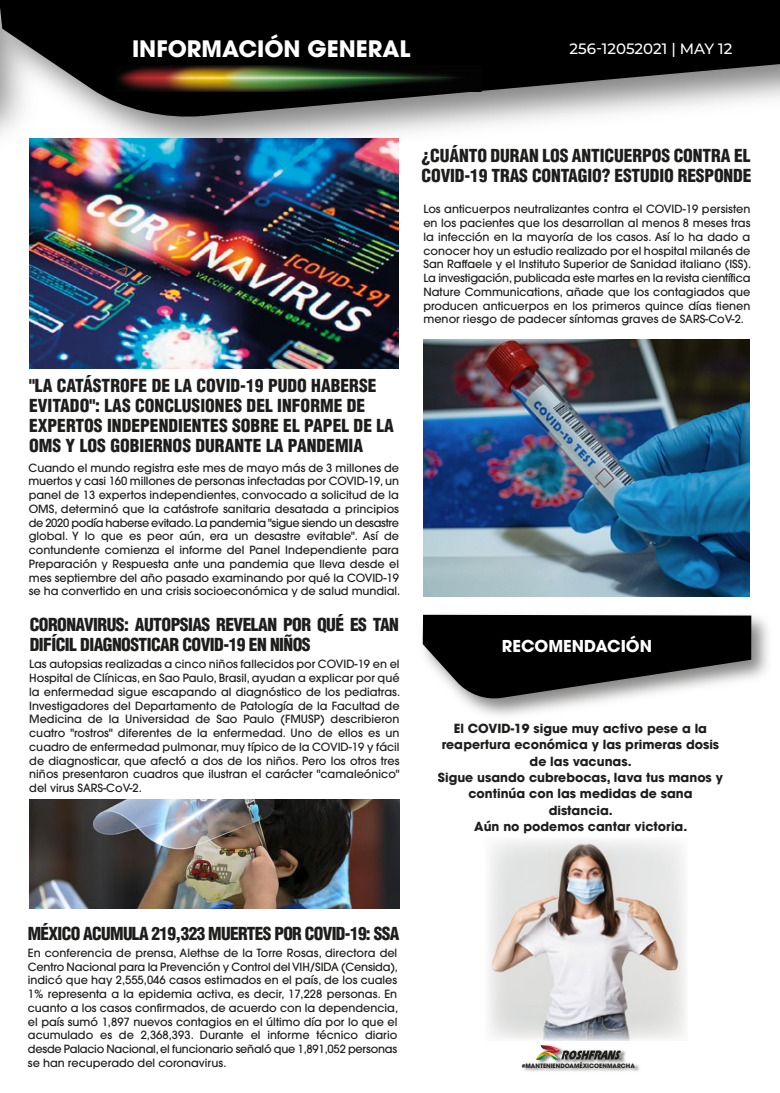
<style>
.page{position:relative;width:780px;height:1093px;background:#fff}
.page>*{position:absolute;margin:0;border:0;box-sizing:border-box;transform-origin:0 0}
.t1{font:700 22.5px "Avant Garde";color:#fff}
.t2{font:900 condensed 17.5px/20px "Helvetica";letter-spacing:-.005em;color:#1d1d1b}
.t3{font:900 condensed 17.5px/20px "Helvetica";letter-spacing:-.03em;color:#1d1d1b}
.t4{font:900 condensed 17.5px "Helvetica";letter-spacing:-.04em;color:#1d1d1b}
.t5{font:700 16.25px "Avant Garde";color:#fff}
.t6{font:500 15px "Montserrat";color:#fff}
.t7{font:700 12.5px/16.2px "Avant Garde";color:#1d1d1c;text-align:center}
.t8{font:500 11.25px/13.8px "Avant Garde";color:#1d1d1c;text-align:justify}
.t9{font:700 6px "Avant Garde";color:#1d1d1b}
</style>
<div class="page">
<img style="left:29px;top:168px;width:1px;height:93px">
<img style="left:423px;top:614px;width:345px;height:102px">
<svg style="left:422px;top:615px;width:329px;height:85px;background:#343434"></svg>
<img style="left:523px;top:1050px;width:117px;height:22px">
<svg style="left:536px;top:1045px;width:84px;height:14px"></svg>
<img style="left:0;top:119px;width:549px;height:49px">
<svg style="left:0;top:0;width:780px;height:119px;background:#393939"></svg>
<img style="left:115px;top:65px;width:371px;height:26px">
<img style="left:423px;top:339px;width:326px;height:257px">
<img style="left:489px;top:840px;width:197px;height:200px">
<img style="left:30px;top:139px;width:369px;height:230px">
<img style="left:30px;top:799px;width:369px;height:109px">
<h1 class="t1" style="left:132px;top:34px;width:280px">INFORMACIÓN GENERAL</h1>
<h3 class="t6" style="left:569px;top:38px;width:164px">256-12052021 | MAY 12</h3>
<h2 class="t2" style="left:421px;top:146px;width:331px">¿CUÁNTO DURAN LOS ANTICUERPOS CONTRA EL<br>COVID-19 TRAS CONTAGIO? ESTUDIO RESPONDE</h2>
<h2 class="t2" style="left:29px;top:375px;width:366px">"LA CATÁSTROFE DE LA COVID-19 PUDO HABERSE EVITADO": LAS CONCLUSIONES DEL INFORME DE EXPERTOS INDEPENDIENTES SOBRE EL PAPEL DE LA OMS Y LOS GOBIERNOS DURANTE LA PANDEMIA</h2>
<p class="t8" style="left:29px;top:460px;width:373px">Cuando el mundo registra este mes de mayo más de 3 millones de muertos y casi 160 millones de personas infectadas por COVID-19, un panel de 13 expertos independientes, convocado a solicitud de la OMS, determinó que la catástrofe sanitaria desatada a principios de 2020 podía haberse evitado. La pandemia "sigue siendo un desastre global. Y lo que es peor aún, era un desastre evitable". Así de contundente comienza el informe del Panel Independiente para Preparación y Respuesta ante una pandemia que lleva desde el mes septiembre del año pasado examinando por qué la COVID-19 se ha convertido en una crisis socioeconómica y de salud mundial.</p>
<h2 class="t3" style="left:30px;top:614px;width:371px">CORONAVIRUS: AUTOPSIAS REVELAN POR QUÉ ES TAN<br>DIFÍCIL DIAGNOSTICAR COVID-19 EN NIÑOS</h2>
<p class="t8" style="left:29px;top:657px;width:372px">Las autopsias realizadas a cinco niños fallecidos por COVID-19 en el Hospital de Clínicas, en Sao Paulo, Brasil, ayudan a explicar por qué la enfermedad sigue escapando al diagnóstico de los pediatras.<br>Investigadores del Departamento de Patología de la Facultad de Medicina de la Universidad de Sao Paulo (FMUSP) describieron cuatro "rostros" diferentes de la enfermedad. Uno de ellos es un cuadro de enfermedad pulmonar, muy típico de la COVID-19 y fácil de diagnosticar, que afectó a dos de los niños. Pero los otros tres niños presentaron cuadros que ilustran el carácter "camaleónico" del virus SARS-CoV-2.</p>
<p class="t8" style="left:423px;top:202px;width:329px">Los anticuerpos neutralizantes contra el COVID-19 persisten en los pacientes que los desarrollan al menos 8 meses tras la infección en la mayoría de los casos. Así lo ha dado a conocer hoy un estudio realizado por el hospital milanés de San Raffaele y el Instituto Superior de Sanidad italiano (ISS).<br>La investigación, publicada este martes en la revista científica Nature Communications, añade que los contagiados que producen anticuerpos en los primeros quince días tienen menor riesgo de padecer síntomas graves de SARS-CoV-2.</p>
<h3 class="t5" style="left:502px;top:635px;width:152px">RECOMENDACIÓN</h3>
<p class="t7" style="left:438px;top:720px;width:286px">El COVID-19 sigue muy activo pese a la reapertura económica y las primeras dosis de las vacunas.<br>Sigue usando cubrebocas, lava tus manos y continúa con las medidas de sana distancia.<br>Aún no podemos cantar victoria.</p>
<h2 class="t4" style="left:28px;top:922px;width:373px">MÉXICO ACUMULA 219,323 MUERTES POR COVID-19: SSA</h2>
<p class="t8" style="left:28px;top:946px;width:372px">En conferencia de prensa, Alethse de la Torre Rosas, directora del Centro Nacional para la Prevención y Control del VIH/SIDA (Censida), indicó que hay 2,555,046 casos estimados en el país, de los cuales 1% representa a la epidemia activa, es decir, 17,228 personas. En cuanto a los casos confirmados, de acuerdo con la dependencia, el país sumó 1,897 nuevos contagios en el último día por lo que el acumulado es de 2,368,393. Durante el informe técnico diario desde Palacio Nacional, el funcionario señaló que 1,891,052 personas se han recuperado del coronavirus.</p>
<p class="t9" style="left:521px;top:1061px;width:115px">#MANTENIENDOAMÉXICOENMARCHA</p>
</div>
